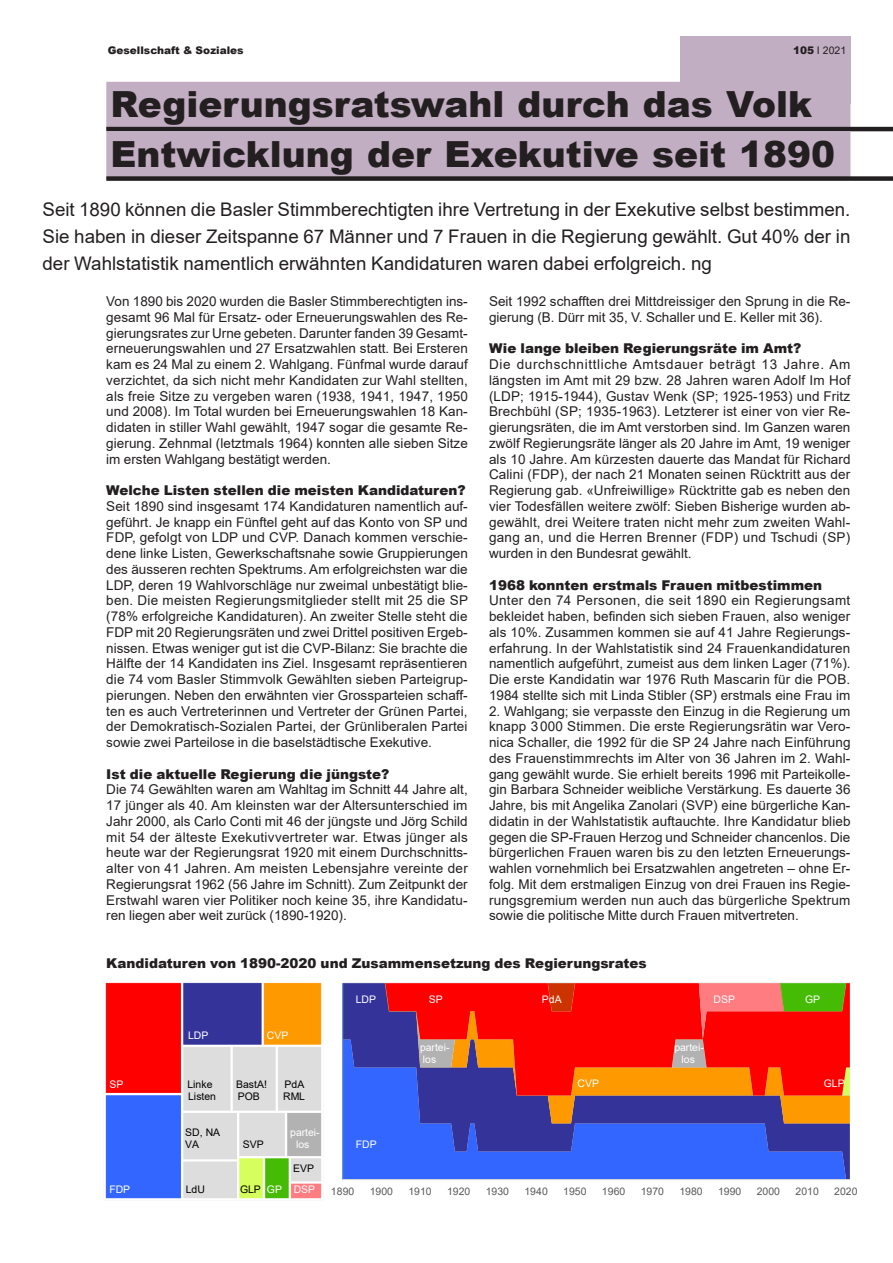
<style>
.page{position:relative;width:893px;height:1263px;background:#fff}
.page>*{position:absolute;margin:0;border:0;box-sizing:border-box;transform-origin:0 0}
.Uberschrift_violett{font:900 36px "Arial";color:#231f20}
.Lead{font:18.75px/27px "Arial";color:#231f20;text-align:justify}
.Lauftext{font:13.5px/15.8px "Arial";color:#231f20;text-align:justify}
.Grafiktitel{font:900 13.5px "Arial";color:#231f20}
.Lauftext-2{font:900 13.5px "Arial";color:#231f20}
.t1{font:10.5px "Arial";color:#fff}
.t2{font:10.5px "Arial";letter-spacing:-.005em;color:#595959}
.t3{font:10.5px "Arial";color:#000}
.t4{font:900 10.5px "Arial";color:#231f20}
.t5{font:10.5px "Arial";color:#231f20}
.s1{font-weight:900}
.s2{color:#000}
</style>
<div class="page">
<div style="left:680px;top:36px;width:170px;height:68px;background:#c2aec2"></div>
<div style="left:106px;top:82px;width:744px;height:48px;background:#c2aec2"></div>
<hr style="left:106px;top:127px;width:787px;height:4px;background:#231f20">
<div style="left:106px;top:131px;width:744px;height:48px;background:#c2aec2"></div>
<div style="left:106px;top:176px;width:787px;height:5px;background:#231f20"></div>
<svg style="left:343px;top:983px;width:507px;height:196px;background:#3459e3"></svg>
<svg style="left:385px;top:1095px;width:465px;height:28px;background:#5d4c82"></svg>
<svg style="left:385px;top:983px;width:465px;height:112px;background:#da3325"></svg>
<svg style="left:548px;top:983px;width:298px;height:56px;background:#e92814"></svg>
<hr style="left:342px;top:983px;width:1px;height:196px;background:#4f81bd">
<hr style="left:343px;top:1179px;width:507px;height:1px;background:#d9d9d9">
<img style="left:105px;top:982px;width:217px;height:217px">
<p class="t4" style="left:108px;top:43px;width:137px">Gesellschaft &amp; Soziales</p>
<p class="t5" style="left:793px;top:43px;width:55px"><span class="s1">105</span> I 2021</p>
<p class="Uberschrift_violett" style="left:111px;top:78px;width:703px">Regierungsratswahl durch das Volk</p>
<p class="Uberschrift_violett" style="left:111px;top:128px;width:726px">Entwicklung der Exekutive seit 1890</p>
<p class="Lead" style="left:43px;top:195px;width:809px">Seit 1890 können die Basler Stimmberechtigten ihre Vertretung in der Exekutive selbst bestimmen.<br>Sie haben in dieser Zeitspanne 67 Männer und 7 Frauen in die Regierung gewählt. Gut 40% der in der Wahlstatistik namentlich erwähnten Kandidaturen waren dabei erfolgreich. ng</p>
<p class="Lauftext" style="left:106px;top:293px;width:363px">Von 1890 bis 2020 wurden die Basler Stimmberechtigten ins&shy;gesamt 96 Mal für Ersatz- oder Erneuerungswahlen des Re&shy;gierungsrates zur Urne gebeten. Darunter fanden 39 Gesamt&shy;erneuerungswahlen und 27 Ersatzwahlen statt. Bei Ersteren kam es 24 Mal zu einem 2. Wahlgang. Fünfmal wurde darauf verzichtet, da sich nicht mehr Kandidaten zur Wahl stellten, als freie Sitze zu vergeben waren (1938, 1941, 1947, 1950 und 2008). Im Total wurden bei Erneuerungswahlen 18 Kan&shy;didaten in stiller Wahl gewählt, 1947 sogar die gesamte Re&shy;gierung. Zehnmal (letztmals 1964) konnten alle sieben Sitze im ersten Wahlgang bestätigt werden.</p>
<p class="Grafiktitel" style="left:106px;top:480px;width:361px">Welche Listen stellen die meisten Kandidaturen?</p>
<p class="Lauftext" style="left:106px;top:498px;width:363px">Seit 1890 sind insgesamt 174 Kandidaturen namentlich auf&shy;geführt. Je knapp ein Fünftel geht auf das Konto von SP und FDP, gefolgt von LDP und CVP. Danach kommen verschie&shy;dene linke Listen, Gewerkschaftsnahe sowie Gruppierungen des äusseren rechten Spektrums. Am erfolgreichsten war die LDP, deren 19 Wahlvorschläge nur zweimal unbestätigt blie&shy;ben. Die meisten Regierungsmitglieder stellt mit 25 die SP (78% erfolgreiche Kandidaturen). An zweiter Stelle steht die FDP mit 20 Regierungsräten und zwei Drittel positiven Ergeb&shy;nissen. Etwas weniger gut ist die CVP-Bilanz: Sie brachte die Hälfte der 14 Kandidaten ins Ziel. Insgesamt repräsentieren die 74 vom Basler Stimmvolk Gewählten sieben Parteigrup&shy;pierungen. Neben den erwähnten vier Grossparteien schaff&shy;ten es auch Vertreterinnen und Vertreter der Grünen Partei, der Demokratisch-Sozialen Partei, der Grünliberalen Partei sowie zwei Parteilose in die baselstädtische Exekutive.</p>
<p class="Grafiktitel" style="left:106px;top:764px;width:285px">Ist die aktuelle Regierung die jüngste?</p>
<p class="Lauftext" style="left:106px;top:782px;width:363px">Die 74 Gewählten waren am Wahltag im Schnitt 44 Jahre alt, 17 jünger als 40. Am kleinsten war der Altersunterschied im Jahr 2000, als Carlo Conti mit 46 der jüngste und Jörg Schild mit 54 der älteste Exekutivvertreter war. Etwas jünger als heute war der Regierungsrat 1920 mit einem Durchschnitts&shy;alter von 41 Jahren. Am meisten Lebensjahre vereinte der Regierungsrat 1962 (56 Jahre im Schnitt). Zum Zeitpunkt der Erstwahl waren vier Politiker noch keine 35, ihre Kandidatu&shy;ren liegen aber weit zurück (1890-1920).</p>
<p class="Lauftext" style="left:489px;top:293px;width:363px">Seit 1992 schafften drei Mittdreissiger den Sprung in die Re&shy;gierung (B. Dürr mit 35, V. Schaller und E. Keller mit 36).</p>
<p class="Grafiktitel" style="left:489px;top:339px;width:314px">Wie lange bleiben Regierungsräte im Amt?</p>
<p class="Lauftext" style="left:489px;top:356px;width:363px">Die durchschnittliche Amtsdauer beträgt 13 Jahre. Am längsten im Amt mit 29 bzw. 28 Jahren waren Adolf Im Hof (LDP; 1915-1944), Gustav Wenk (SP; 1925-1953) und Fritz Brechbühl (SP; 1935-1963). Letzterer ist einer von vier Re&shy;gierungsräten, die im Amt verstorben sind. Im Ganzen waren zwölf Regierungsräte länger als 20 Jahre im Amt, 19 weniger als 10 Jahre. Am kürzesten dauerte das Mandat für Richard Calini (FDP), der nach 21 Monaten seinen Rücktritt aus der Regierung gab. «Unfreiwillige» Rücktritte gab es neben den vier Todesfällen weitere zwölf: Sieben Bisherige wurden ab&shy;gewählt, drei Weitere traten nicht mehr zum zweiten Wahl&shy;gang an, und die Herren Brenner (FDP) und Tschudi (SP) wurden in den Bundesrat gewählt.</p>
<p class="Grafiktitel" style="left:489px;top:575px;width:335px">1968 konnten erstmals Frauen mitbestimmen</p>
<p class="Lauftext" style="left:489px;top:593px;width:363px">Unter den 74 Personen, die seit 1890 ein Regierungsamt bekleidet haben, befinden sich sieben Frauen, also weniger als 10%. Zusammen kommen sie auf 41 Jahre Regierungs&shy;erfahrung. In der Wahlstatistik sind 24 Frauenkandidaturen namentlich aufgeführt, zumeist aus dem linken Lager (71%).<br>Die erste Kandidatin war 1976 Ruth Mascarin für die POB.<br>1984 stellte sich mit Linda Stibler (SP) erstmals eine Frau im</p>
<p class="Lauftext" style="left:489px;top:703px;width:363px">2. Wahlgang; sie verpasste den Einzug in die Regierung um knapp 3 000 Stimmen. Die erste Regierungsrätin war Vero&shy;nica Schaller, die 1992 für die SP 24 Jahre nach Einführung des Frauenstimmrechts im Alter von 36 Jahren im 2. Wahl&shy;gang gewählt wurde. Sie erhielt bereits 1996 mit Parteikolle&shy;gin Barbara Schneider weibliche Verstärkung. Es dauerte 36<br>Jahre, bis mit Angelika Zanolari (SVP) eine bürgerliche Kan&shy;didatin in der Wahlstatistik auftauchte. Ihre Kandidatur blieb gegen die SP-Frauen Herzog und Schneider chancenlos. Die bürgerlichen Frauen waren bis zu den letzten Erneuerungs&shy;wahlen vornehmlich bei Ersatzwahlen angetreten – ohne Er&shy;folg. Mit dem erstmaligen Einzug von drei Frauen ins Regie&shy;rungsgremium werden nun auch das bürgerliche Spektrum sowie die politische Mitte durch Frauen mitvertreten.</p>
<p class="Lauftext-2" style="left:106px;top:953px;width:542px">Kandidaturen von 1890-2020 und Zusammensetzung des Regierungsrates</p>
<p class="t1" style="left:188px;top:1028px;width:22px">LDP</p>
<p class="t1" style="left:267px;top:1028px;width:23px">CVP</p>
<p class="t1" style="left:109px;top:1077px;width:15px">SP</p>
<p class="t3" style="left:188px;top:1077px;width:27px">Linke</p>
<p class="t3" style="left:236px;top:1077px;width:32px">BastA!</p>
<p class="t3" style="left:285px;top:1077px;width:21px">PdA</p>
<p class="t3" style="left:188px;top:1089px;width:29px">Listen</p>
<p class="t3" style="left:238px;top:1089px;width:24px">POB</p>
<p class="t3" style="left:283px;top:1089px;width:23px">RML</p>
<p class="t3" style="left:185px;top:1125px;width:37px">SD, NA</p>
<p class="t1" style="left:290px;top:1125px;width:31px">partei-</p>
<p class="t3" style="left:185px;top:1137px;width:15px">VA</p>
<p class="t3" style="left:243px;top:1137px;width:22px">SVP</p>
<p class="t1" style="left:296px;top:1137px;width:15px">los</p>
<p class="t3" style="left:293px;top:1161px;width:22px">EVP</p>
<p class="t1" style="left:109px;top:1182px;width:22px">FDP</p>
<p class="t3" style="left:186px;top:1182px;width:21px">LdU</p>
<p class="t1" style="left:240px;top:1182px;width:77px"><span class="s2">GLP</span> GP DSP</p>
<p class="t1" style="left:356px;top:992px;width:22px">LDP</p>
<p class="t1" style="left:429px;top:992px;width:15px">SP</p>
<p class="t1" style="left:542px;top:992px;width:21px">PdA</p>
<p class="t1" style="left:714px;top:992px;width:23px">DSP</p>
<p class="t1" style="left:805px;top:992px;width:17px">GP</p>
<p class="t1" style="left:356px;top:1137px;width:22px">FDP</p>
<p class="t1" style="left:420px;top:1040px;width:31px">partei-</p>
<p class="t1" style="left:674px;top:1040px;width:31px">partei-</p>
<p class="t1" style="left:423px;top:1052px;width:15px">los</p>
<p class="t1" style="left:682px;top:1052px;width:15px">los</p>
<p class="t1" style="left:578px;top:1076px;width:23px">CVP</p>
<p class="t1" style="left:824px;top:1076px;width:22px">GLP</p>
<p class="t2" style="left:331px;top:1184px;width:25px">1890</p>
<p class="t2" style="left:370px;top:1184px;width:25px">1900</p>
<p class="t2" style="left:408px;top:1184px;width:25px">1910</p>
<p class="t2" style="left:447px;top:1184px;width:25px">1920</p>
<p class="t2" style="left:486px;top:1184px;width:25px">1930</p>
<p class="t2" style="left:525px;top:1184px;width:25px">1940</p>
<p class="t2" style="left:563px;top:1184px;width:25px">1950</p>
<p class="t2" style="left:602px;top:1184px;width:25px">1960</p>
<p class="t2" style="left:641px;top:1184px;width:25px">1970</p>
<p class="t2" style="left:679px;top:1184px;width:25px">1980</p>
<p class="t2" style="left:718px;top:1184px;width:25px">1990</p>
<p class="t2" style="left:757px;top:1184px;width:25px">2000</p>
<p class="t2" style="left:795px;top:1184px;width:25px">2010</p>
<p class="t2" style="left:834px;top:1184px;width:25px">2020</p>
</div>
